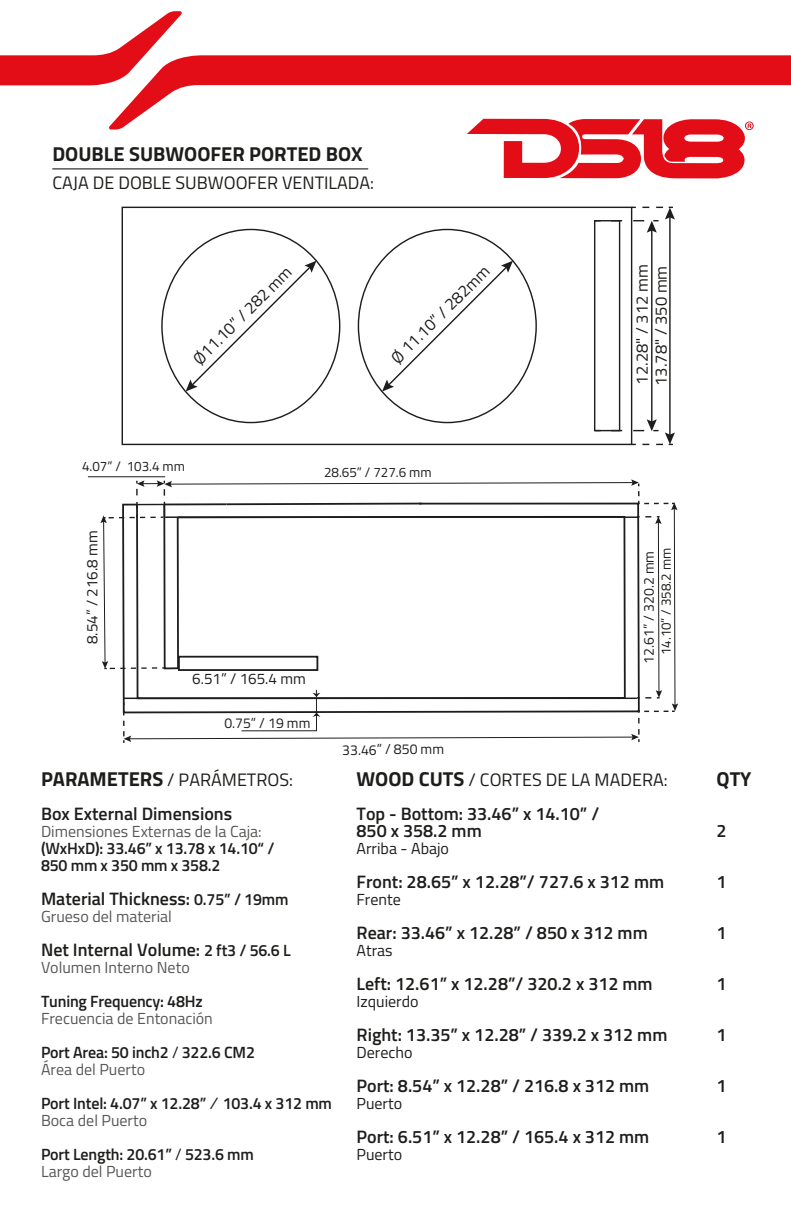
<style>
.page{position:relative;width:791px;height:1224px;background:#fff}
.page>*{position:absolute;margin:0;border:0;box-sizing:border-box;transform-origin:0 0}
.t1{font:700 20.2px "Titillium Web";color:#1d1d1b}
.t2{font:600 18px/17px "Titillium Web";color:#1d1d1b}
.t3{font:18px "Titillium Web";color:#1d1d1b}
.t4{font:16.6px/19px "Titillium Web";color:#1d1d1b}
.t5{font:600 16.2px/17px "Titillium Web";letter-spacing:-.01em;color:#1d1d1b}
.t6{font:16px "Titillium Web";color:#575756}
.t7{font:16px "Titillium Web";color:#1d1d1b}
.t8{font:15.2px "Titillium Web";color:#1d1d1b}
.t9{font:14.2px "Titillium Web";letter-spacing:-.005em;color:#1d1d1b}
.t10{font:13.6px "Titillium Web";color:#1d1d1b}
.s1{font-size:16.8px}
.s2{font-weight:700;font-size:20.2px}
.s3{font-weight:400}
.s4{font-size:16.2px}
.s5{font-weight:400;font-style:italic}
</style>
<div class="page">
<div style="left:122px;top:207px;width:510px;height:238px;border:1px solid #1d1d1b"></div>
<div style="left:594px;top:220px;width:26px;height:211px;border:1px solid #1d1d1b"></div>
<hr style="left:669px;top:216px;width:2px;height:220px;background:#1d1d1b">
<hr style="left:651px;top:229px;width:2px;height:194px;background:#1d1d1b">
<svg style="left:611px;top:207px;width:64px;height:26px"></svg>
<svg style="left:611px;top:419px;width:64px;height:26px"></svg>
<svg style="left:382px;top:261px;width:131px;height:131px"></svg>
<svg style="left:186px;top:261px;width:131px;height:131px"></svg>
<hr style="left:88px;top:476px;width:77px;height:1px;background:#1d1d1b">
<svg style="left:100px;top:479px;width:578px;height:264px"></svg>
<hr style="left:165px;top:516px;width:473px;height:2px;background:#1d1d1b">
<hr style="left:124px;top:698px;width:513px;height:1px;background:#1d1d1b">
<div style="left:178px;top:656px;width:140px;height:15px;border:2px solid #1d1d1b"></div>
<hr style="left:52px;top:168px;width:316px;height:1px;background:#000">
<svg style="left:109px;top:55px;width:682px;height:75px"></svg>
<svg style="left:0;top:11px;width:182px;height:75px"></svg>
<svg style="left:467px;top:119px;width:287px;height:59px"></svg>
<p class="t1" style="left:52px;top:139px;width:312px">DOUBLE SUBWOOFER PORTED BOX</p>
<p class="t3" style="left:52px;top:170px;width:323px">CAJA DE DOBLE SUBWOOFER VENTILADA:</p>
<p class="t4" style="left:189px;top:354px;width:133px;rotate:-45deg"><span class="s1">Ø11.10</span>” / 282 mm</p>
<p class="t4" style="left:387px;top:353px;width:133px;rotate:-45deg"><span class="s1">Ø</span> 11.10” / 282mm</p>
<p class="t10" style="left:82px;top:456px;width:104px">4.07” / 103.4 mm</p>
<p class="t10" style="left:324px;top:462px;width:109px">28.65” / 727.6 mm</p>
<p class="t8" style="left:81px;top:644px;width:115px;rotate:-90deg">8.54” / 216.8 mm</p>
<p class="t8" style="left:192px;top:668px;width:115px">6.51” / 165.4 mm</p>
<p class="t9" style="left:224px;top:712px;width:88px">0.75” / 19 mm</p>
<p class="t9" style="left:342px;top:739px;width:103px">33.46” / 850 mm</p>
<p class="t4" style="left:632px;top:386px;width:123px;rotate:-90deg">12.28" / 312 mm<br>13.78" / 350 mm</p>
<p class="t9" style="left:639px;top:664px;width:114px;rotate:-90deg">12.61” / 320.2 mm</p>
<p class="t10" style="left:656px;top:655px;width:109px;rotate:-90deg">14.10” / 358.2 mm</p>
<p class="t2" style="left:41px;top:762px;width:254px;line-height:34px"><span class="s2">PARAMETERS</span> <span class="s3">/ PARÁMETROS:<br></span>Box External Dimensions</p>
<p class="t6" style="left:41px;top:820px;width:222px">Dimensiones Externas de la Caja:</p>
<p class="t5" style="left:41px;top:839px;width:235px">(WxHxD): 33.46” x 13.78 x 14.10“ /<br>850 mm x 350 mm x 358.2</p>
<p class="t2" style="left:41px;top:889px;width:249px">Material Thickness: <span class="s4">0.75” / 19mm</span></p>
<p class="t6" style="left:41px;top:905px;width:132px">Grueso del material</p>
<p class="t2" style="left:41px;top:940px;width:251px">Net Internal Volume: <span class="s4">2 ft3 / 56.6 L</span></p>
<p class="t6" style="left:41px;top:956px;width:150px">Volumen Interno Neto</p>
<p class="t5" style="left:41px;top:992px;width:163px">Tuning Frequency: 48Hz</p>
<p class="t6" style="left:41px;top:1007px;width:173px">Frecuencia de Entonación</p>
<p class="t5" style="left:41px;top:1043px;width:215px">Port Area: 50 inch2 <span class="s3">/</span> 322.6 CM2</p>
<p class="t6" style="left:41px;top:1058px;width:106px">Área del Puerto</p>
<p class="t5" style="left:41px;top:1094px;width:292px">Port Intel: 4.07” x 12.28” <span class="s5">/</span> 103.4 x 312 mm</p>
<p class="t6" style="left:41px;top:1109px;width:108px">Boca del Puerto</p>
<p class="t5" style="left:41px;top:1145px;width:214px">Port Length: 20.61” <span class="s3">/</span> 523.6 mm</p>
<p class="t6" style="left:41px;top:1160px;width:112px">Largo del Puerto</p>
<p class="t3" style="left:357px;top:767px;width:313px"><span class="s2">WOOD CUTS</span> / CORTES DE LA MADERA:</p>
<p class="t1" style="left:717px;top:764px;width:36px">QTY</p>
<p class="t2" style="left:357px;top:804px;width:244px">Top - Bottom: 33.46” x 14.10” /<br>850 x 358.2 mm</p>
<p class="t2" style="left:717px;top:821px;width:12px">2</p>
<p class="t7" style="left:357px;top:837px;width:94px">Arriba - Abajo</p>
<p class="t2" style="left:357px;top:872px;width:309px">Front: 28.65” x 12.28”/ 727.6 x 312 mm</p>
<p class="t2" style="left:717px;top:872px;width:12px">1</p>
<p class="t7" style="left:357px;top:888px;width:46px">Frente</p>
<p class="t2" style="left:357px;top:923px;width:293px">Rear: 33.46” x 12.28” / 850 x 312 mm</p>
<p class="t2" style="left:717px;top:923px;width:12px">1</p>
<p class="t7" style="left:357px;top:939px;width:38px">Atras</p>
<p class="t2" style="left:357px;top:974px;width:298px">Left: 12.61” x 12.28”/ 320.2 x 312 mm</p>
<p class="t2" style="left:717px;top:974px;width:12px">1</p>
<p class="t7" style="left:357px;top:990px;width:64px">Izquierdo</p>
<p class="t2" style="left:357px;top:1025px;width:312px">Right: 13.35” x 12.28” / 339.2 x 312 mm</p>
<p class="t2" style="left:717px;top:1025px;width:12px">1</p>
<p class="t7" style="left:357px;top:1041px;width:58px">Derecho</p>
<p class="t2" style="left:357px;top:1076px;width:294px">Port: 8.54” x 12.28” / 216.8 x 312 mm</p>
<p class="t2" style="left:717px;top:1076px;width:12px">1</p>
<p class="t7" style="left:357px;top:1092px;width:47px">Puerto</p>
<p class="t2" style="left:357px;top:1127px;width:294px">Port: 6.51” x 12.28” / 165.4 x 312 mm</p>
<p class="t2" style="left:717px;top:1127px;width:12px">1</p>
<p class="t7" style="left:357px;top:1143px;width:47px">Puerto</p>
</div>
